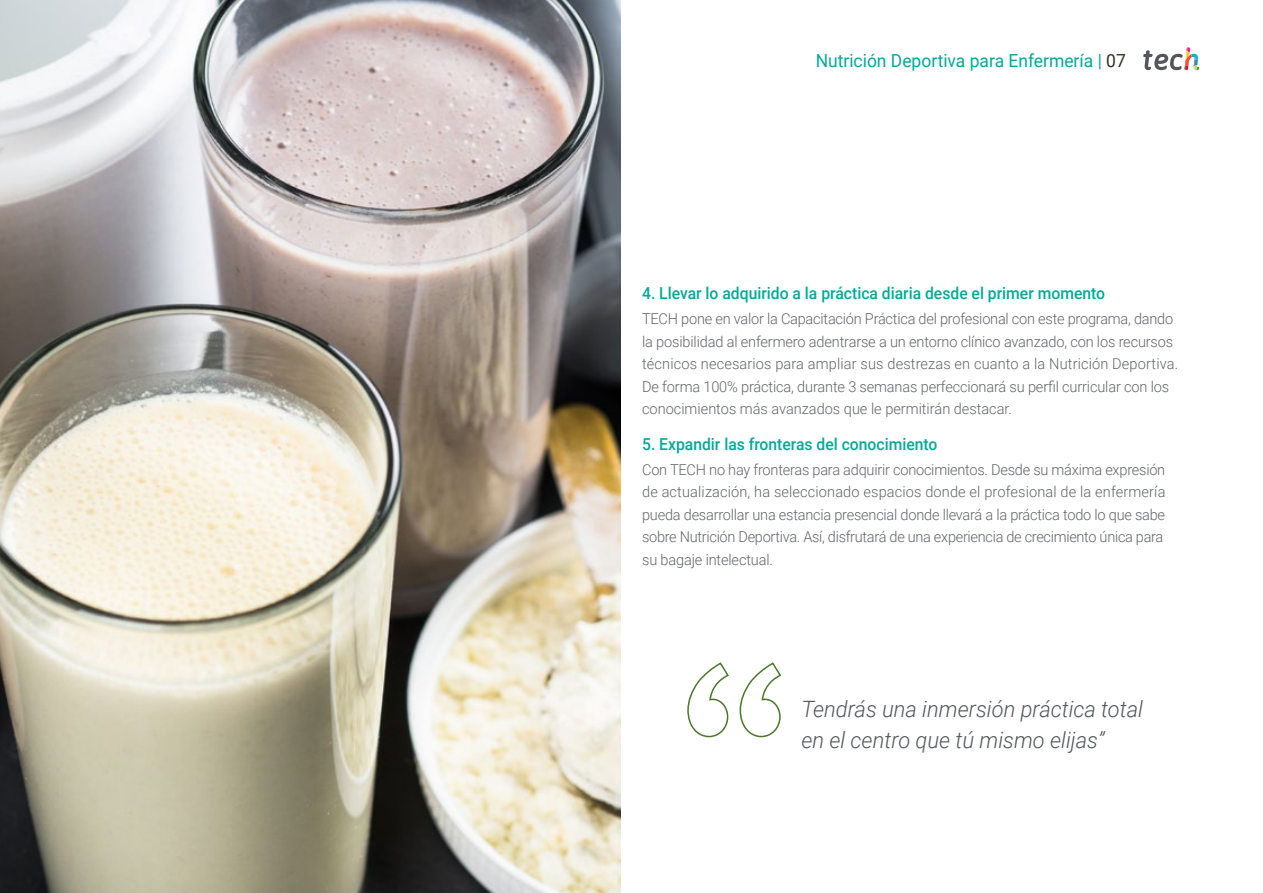
<style>
.page{position:relative;width:1263px;height:893px;background:#fff}
.page>*{position:absolute;margin:0;border:0;box-sizing:border-box;transform-origin:0 0}
.t1{font:italic 300 22.5px/31.5px "Roboto";color:#52555b}
.t2{font:18px "Roboto";color:#00aa97}
.t3{font:500 16.5px "Roboto";color:#00aa97;scale:.95 1}
.t4{font:300 15px/22.5px "Roboto";letter-spacing:-.01em;color:#61646a}
.s1{color:#312e20}
</style>
<div class="page">
<svg style="left:1143px;top:47px;width:56px;height:24px"></svg>
<img style="left:0;top:0;width:621px;height:893px">
<svg style="left:687px;top:662px;width:95px;height:76px"></svg>
<p class="t2" style="left:816px;top:48px;width:312px">Nutrición Deportiva para Enfermería | <span class="s1">07</span></p>
<p class="t3" style="left:642px;top:282px;width:489px">4. Llevar lo adquirido a la práctica diaria desde el primer momento</p>
<p class="t4" style="left:642px;top:307px;width:538px">TECH pone en valor la Capacitación Práctica del profesional con este programa, dando la posibilidad al enfermero adentrarse a un entorno clínico avanzado, con los recursos técnicos necesarios para ampliar sus destrezas en cuanto a la Nutrición Deportiva.<br>De forma 100% práctica, durante 3 semanas perfeccionará su perfil curricular con los conocimientos más avanzados que le permitirán destacar.</p>
<p class="t3" style="left:642px;top:433px;width:312px">5. Expandir las fronteras del conocimiento</p>
<p class="t4" style="left:642px;top:458px;width:525px">Con TECH no hay fronteras para adquirir conocimientos. Desde su máxima expresión de actualización, ha seleccionado espacios donde el profesional de la enfermería pueda desarrollar una estancia presencial donde llevará a la práctica todo lo que sabe sobre Nutrición Deportiva. Así, disfrutará de una experiencia de crecimiento única para su bagaje intelectual.</p>
<h1 class="t1" style="left:801px;top:692px;width:343px">Tendrás una inmersión práctica total en el centro que tú mismo elijas”</h1>
</div>
